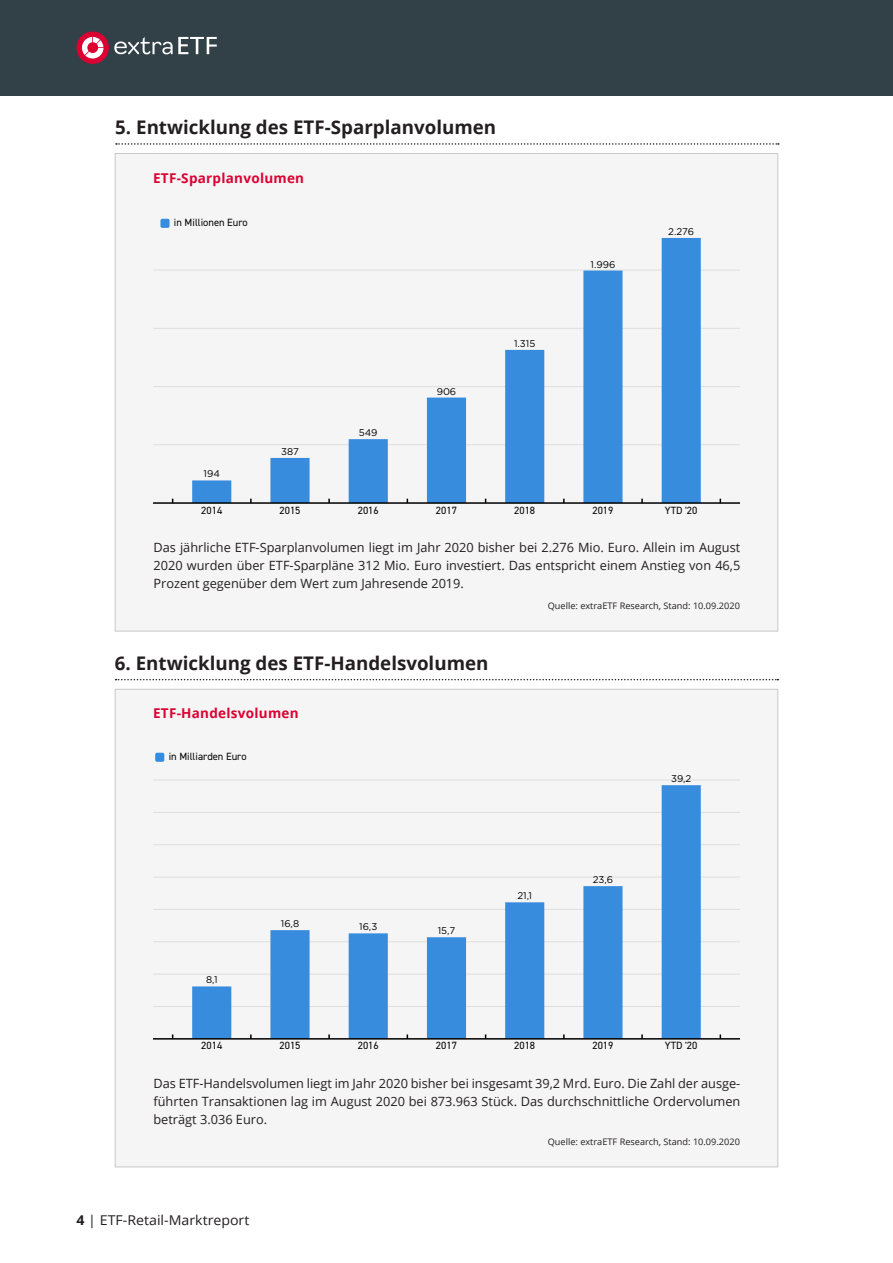
<style>
.page{position:relative;width:893px;height:1263px;background:#fff}
.page>*{position:absolute;margin:0;border:0;box-sizing:border-box;transform-origin:0 0}
.t1{font:700 18.75px "Open Sans";color:#231f20}
.Tabelle__Überschrift{font:700 13.5px "Open Sans";letter-spacing:.02em;color:#dc0032}
.t2{font:13.5px "Open Sans";color:#231f20;scale:1.05 1}
.t3{font:12.75px/18px "Open Sans";color:#231f20;text-align:justify}
.t4{font:10.5px "DIN2014";color:#000}
.t5{font:9.75px "Gotham Rounded";color:#000}
.t6{font:9px "Open Sans";color:#231f20}
.s1{font-weight:700}
</style>
<div class="page">
<div style="left:0;top:0;width:893px;height:96px;background:#324148"></div>
<div style="left:77px;top:32px;width:32px;height:32px;background:#db0032;border-radius:50%"></div>
<svg style="left:82px;top:37px;width:22px;height:21px"></svg>
<svg style="left:114px;top:37px;width:103px;height:17px"></svg>
<div style="left:115px;top:153px;width:663px;height:478px;background:#f5f5f5;border:1px solid #c7c8ca"></div>
<hr style="left:153px;top:444px;width:587px;height:1px;background:#dcdedf">
<hr style="left:153px;top:386px;width:587px;height:1px;background:#dcdedf">
<hr style="left:153px;top:328px;width:587px;height:1px;background:#dcdedf">
<hr style="left:153px;top:270px;width:587px;height:1px;background:#dcdedf">
<hr style="left:153px;top:215px;width:587px;height:1px;background:#dcdedf">
<svg style="left:192px;top:238px;width:509px;height:264px"></svg>
<div style="left:160px;top:219px;width:10px;height:9px;background:#388cde;border-radius:2px"></div>
<hr style="left:153px;top:502px;width:587px;height:2px;background:#000">
<div style="left:115px;top:689px;width:663px;height:478px;background:#f5f5f5;border:1px solid #c7c8ca"></div>
<hr style="left:153px;top:1006px;width:587px;height:1px;background:#dcdedf">
<hr style="left:153px;top:974px;width:587px;height:1px;background:#dcdedf">
<hr style="left:153px;top:941px;width:587px;height:1px;background:#dcdedf">
<hr style="left:153px;top:909px;width:587px;height:1px;background:#dcdedf">
<hr style="left:153px;top:877px;width:587px;height:1px;background:#dcdedf">
<hr style="left:153px;top:844px;width:587px;height:1px;background:#dcdedf">
<hr style="left:153px;top:812px;width:587px;height:1px;background:#dcdedf">
<hr style="left:153px;top:780px;width:587px;height:1px;background:#dcdedf">
<hr style="left:153px;top:750px;width:587px;height:1px;background:#dcdedf">
<svg style="left:192px;top:785px;width:509px;height:253px"></svg>
<div style="left:155px;top:753px;width:9px;height:9px;background:#388cde;border-radius:2px"></div>
<hr style="left:153px;top:1038px;width:587px;height:1px;background:#000">
<svg style="left:116px;top:143px;width:663px;height:2px"></svg>
<svg style="left:116px;top:679px;width:662px;height:1px"></svg>
<p class="t1" style="left:115px;top:114px;width:382px">5. Entwicklung des ETF-Sparplanvolumen</p>
<p class="Tabelle__Überschrift" style="left:153px;top:168px;width:153px">ETF-Sparplanvolumen</p>
<p class="t4" style="left:174px;top:218px;width:75px">in Millionen Euro</p>
<p class="t5" style="left:204px;top:467px;width:18px">194</p>
<p class="t5" style="left:281px;top:445px;width:19px">387</p>
<p class="t5" style="left:359px;top:426px;width:20px">549</p>
<p class="t5" style="left:437px;top:384px;width:21px">906</p>
<p class="t5" style="left:514px;top:337px;width:23px">1.315</p>
<p class="t5" style="left:591px;top:257px;width:26px">1.996</p>
<p class="t5" style="left:668px;top:225px;width:27px">2.276</p>
<p class="t4" style="left:201px;top:506px;width:22px">2014</p>
<p class="t4" style="left:279px;top:506px;width:22px">2015</p>
<p class="t4" style="left:358px;top:506px;width:22px">2016</p>
<p class="t4" style="left:436px;top:506px;width:22px">2017</p>
<p class="t4" style="left:514px;top:506px;width:22px">2018</p>
<p class="t4" style="left:592px;top:506px;width:22px">2019</p>
<p class="t4" style="left:665px;top:506px;width:34px">YTD '20</p>
<p class="t3" style="left:153px;top:538px;width:588px">Das jährliche ETF-Sparplanvolumen liegt im Jahr 2020 bisher bei 2.276 Mio. Euro. Allein im August 2020 wurden über ETF-Sparpläne 312 Mio. Euro investiert. Das entspricht einem Anstieg von 46,5<br>Prozent gegenüber dem Wert zum Jahresende 2019.</p>
<p class="t6" style="left:548px;top:599px;width:194px">Quelle: extraETF Research, Stand: 10.09.2020</p>
<p class="t1" style="left:115px;top:650px;width:375px">6. Entwicklung des ETF-Handelsvolumen</p>
<p class="Tabelle__Überschrift" style="left:153px;top:704px;width:147px">ETF-Handelsvolumen</p>
<p class="t4" style="left:169px;top:752px;width:79px">in Milliarden Euro</p>
<p class="t5" style="left:206px;top:973px;width:13px">8,1</p>
<p class="t5" style="left:281px;top:917px;width:20px">16,8</p>
<p class="t5" style="left:359px;top:920px;width:20px">16,3</p>
<p class="t5" style="left:438px;top:924px;width:19px">15,7</p>
<p class="t5" style="left:517px;top:889px;width:16px">21,1</p>
<p class="t5" style="left:593px;top:873px;width:22px">23,6</p>
<p class="t5" style="left:671px;top:772px;width:22px">39,2</p>
<p class="t4" style="left:201px;top:1042px;width:22px">2014</p>
<p class="t4" style="left:279px;top:1042px;width:22px">2015</p>
<p class="t4" style="left:358px;top:1042px;width:22px">2016</p>
<p class="t4" style="left:436px;top:1042px;width:22px">2017</p>
<p class="t4" style="left:514px;top:1042px;width:22px">2018</p>
<p class="t4" style="left:592px;top:1042px;width:22px">2019</p>
<p class="t4" style="left:665px;top:1042px;width:34px">YTD '20</p>
<p class="t3" style="left:153px;top:1074px;width:588px">Das ETF-Handelsvolumen liegt im Jahr 2020 bisher bei insgesamt 39,2 Mrd. Euro. Die Zahl der ausge&shy;führten Transaktionen lag im August 2020 bei 873.963 Stück. Das durchschnittliche Ordervolumen beträgt 3.036 Euro.</p>
<p class="t6" style="left:548px;top:1135px;width:194px">Quelle: extraETF Research, Stand: 10.09.2020</p>
<p class="t2" style="left:77px;top:1210px;width:166px"><span class="s1">4</span> | ETF-Retail-Marktreport</p>
</div>
